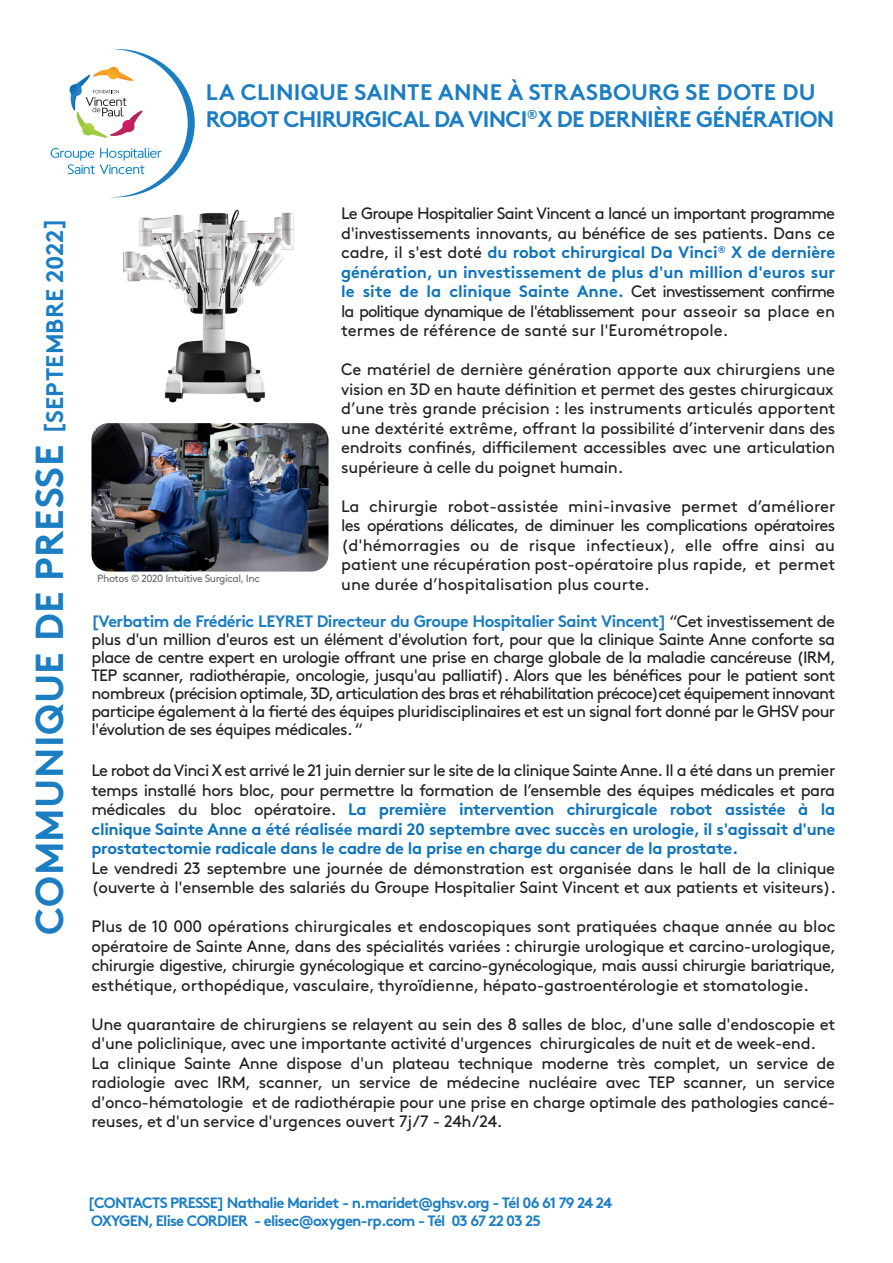
<style>
.page{position:relative;width:893px;height:1263px;background:#fff}
.page>*{position:absolute;margin:0;border:0;box-sizing:border-box;transform-origin:0 0}
.t1{font:700 39px "Brown Pro";letter-spacing:.01em;color:#1b7dc2}
.t2{font:700 22.5px/27px "Brown Pro";letter-spacing:-.03em;color:#1b7dc2}
.t3{font:16.5px/19.5px "Brown Pro";letter-spacing:-.02em;color:#231f20;text-align:justify}
.t4{font:700 16.5px/19.5px "Brown Pro";letter-spacing:-.02em;color:#1074bc;text-align:justify}
.t5{font:700 15px "Brown Pro";letter-spacing:-.05em;color:#1b7dc2}
.t6{font:10.5px "Brown Pro";letter-spacing:-.04em;color:#6c6d70}
.s1{font-size:24px}
.s2{font-weight:700;color:#1074bc}
.s3{font-weight:700;color:#1b7dc2}
.s4{font-weight:400;color:#231f20}
</style>
<div class="page">
<svg style="left:37px;top:49px;width:158px;height:148px"></svg>
<div style="left:30px;top:49px;width:158px;height:148px;background:#fff;border-radius:50%"></div>
<svg style="left:69px;top:67px;width:74px;height:71px"></svg>
<svg style="left:51px;top:148px;width:111px;height:26px"></svg>
<img style="left:123px;top:209px;width:171px;height:194px">
<img style="left:91px;top:423px;width:237px;height:148px">
<p class="t2" style="left:206px;top:76px;width:630px">LA CLINIQUE SAINTE ANNE À STRASBOURG SE DOTE DU<br>ROBOT CHIRURGICAL DA VINCI<sup>®</sup>X DE DERNIÈRE GÉNÉRATION</p>
<p class="t1" style="left:18px;top:935px;width:718px;rotate:-90deg">COMMUNIQUE DE PRESSE <span class="s1">[SEPTEMBRE 2022]</span></p>
<p class="t3" style="left:341px;top:202px;width:495px">Le Groupe Hospitalier Saint Vincent a lancé un important programme d'investissements innovants, au bénéfice de ses patients. Dans ce cadre, il s'est doté <span class="s2">du robot chirurgical Da Vinci</span><sup>®</sup> <span class="s2">X de dernière génération, un investissement de plus d'un million d'euros sur le site de la clinique Sainte Anne.</span> Cet investissement confirme la politique dynamique de l'établissement pour asseoir sa place en termes de référence de santé sur l'Eurométropole.</p>
<p class="t3" style="left:341px;top:358px;width:495px">Ce matériel de dernière génération apporte aux chirurgiens une vision en 3D en haute définition et permet des gestes chirurgicaux</p>
<p class="t3" style="left:341px;top:397px;width:496px">d’une très grande précision : les instruments articulés apportent une dextérité extrême, offrant la possibilité d’intervenir dans des endroits confinés, difficilement accessibles avec une articulation supérieure à celle du poignet humain.</p>
<p class="t3" style="left:341px;top:495px;width:496px">La chirurgie robot-assistée mini-invasive permet d’améliorer les opérations délicates, de diminuer les complications opératoires (d'hémorragies ou de risque infectieux), elle offre ainsi au patient une récupération post-opératoire plus rapide, et permet une durée d’hospitalisation plus courte.</p>
<p class="t3" style="left:91px;top:611px;width:746px;line-height:18px"><span class="s3">[Verbatim de Frédéric LEYRET Directeur du Groupe Hospitalier Saint Vincent]</span> “Cet investissement de plus d'un million d'euros est un élément d'évolution fort, pour que la clinique Sainte Anne conforte sa place de centre expert en urologie offrant une prise en charge globale de la maladie cancéreuse (IRM, TEP scanner, radiothérapie, oncologie, jusqu'au palliatif). Alors que les bénéfices pour le patient sont nombreux (précision optimale, 3D, articulation des bras et réhabilitation précoce)cet équipement innovant participe également à la fierté des équipes pluridisciplinaires et est un signal fort donné par le GHSV pour l'évolution de ses équipes médicales. “</p>
<p class="t4" style="left:91px;top:759px;width:745px"><span class="s4">Le robot da Vinci X est arrivé le 21 juin dernier sur le site de la clinique Sainte Anne. Il a été dans un premier temps installé hors bloc, pour permettre la formation de l’ensemble des équipes médicales et para médicales du bloc opératoire.</span> La première intervention chirurgicale robot assistée à la clinique Sainte Anne a été réalisée mardi 20 septembre avec succès en urologie, il s'agissait d'une prostatectomie radicale dans le cadre de la prise en charge du cancer de la prostate.</p>
<p class="t3" style="left:91px;top:857px;width:746px">Le vendredi 23 septembre une journée de démonstration est organisée dans le hall de la clinique (ouverte à l'ensemble des salariés du Groupe Hospitalier Saint Vincent et aux patients et visiteurs).</p>
<p class="t3" style="left:91px;top:915px;width:746px">Plus de 10 000 opérations chirurgicales et endoscopiques sont pratiquées chaque année au bloc opératoire de Sainte Anne, dans des spécialités variées : chirurgie urologique et carcino-urologique, chirurgie digestive, chirurgie gynécologique et carcino-gynécologique, mais aussi chirurgie bariatrique, esthétique, orthopédique, vasculaire, thyroïdienne, hépato-gastroentérologie et stomatologie.</p>
<p class="t3" style="left:91px;top:1013px;width:745px">Une quarantaire de chirurgiens se relayent au sein des 8 salles de bloc, d'une salle d'endoscopie et d'une policlinique, avec une importante activité d'urgences chirurgicales de nuit et de week-end.</p>
<p class="t3" style="left:91px;top:1052px;width:745px">La clinique Sainte Anne dispose d'un plateau technique moderne très complet, un service de radiologie avec IRM, scanner, un service de médecine nucléaire avec TEP scanner, un service d'onco-hématologie et de radiothérapie pour une prise en charge optimale des pathologies cancé&shy;reuses, et d'un service d'urgences ouvert 7j/7 - 24h/24.</p>
<p class="t6" style="left:97px;top:571px;width:164px">Photos © 2020 Intuitive Surgical, Inc</p>
<p class="t5" style="left:88px;top:1190px;width:526px">[CONTACTS PRESSE] Nathalie Maridet - n.maridet@ghsv.org - Tél 06 61 79 24 24</p>
<p class="t5" style="left:91px;top:1208px;width:451px">OXYGEN, Elise CORDIER - elisec@oxygen-rp.com - Tél 03 67 22 03 25</p>
</div>
